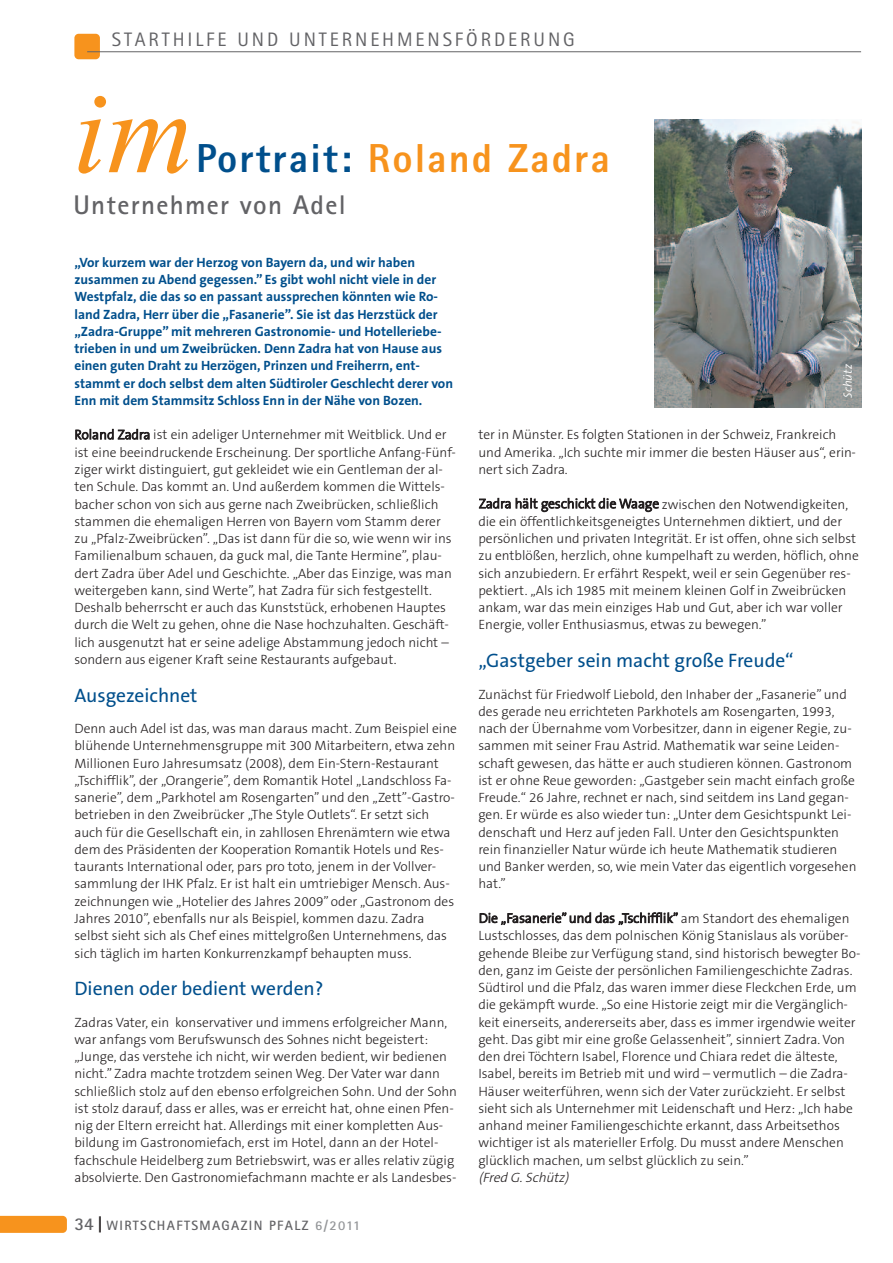
<style>
.page{position:relative;width:893px;height:1263px;background:#fff}
.page>*{position:absolute;margin:0;border:0;box-sizing:border-box;transform-origin:0 0}
.t1{font:italic 120px "Times New Roman";color:#f7931d}
.t2{font:800 40.5px "Rotis Sans Serif";letter-spacing:.05em;color:#f7931d}
.t3{font:700 27px "Rotis Sans Serif";letter-spacing:.05em;color:#636366}
.t4{font:19.5px "The Sans B5 Plain";color:#004f8c}
.t5{font:19.5px "Rotis Sans Serif";letter-spacing:.15em;color:#636366}
.t6{font:300 13.5px/17.2px "The Sans B3";color:#231f20}
.t7{font:700 13.5px/17.2px "The Sans B7";color:#004f8c}
.t8{font:700 13.5px "Rotis Sans Serif";letter-spacing:.1em;color:#636366}
.t9{font:italic 300 12px "The Sans B4";color:#fff}
.s1{color:#004f8c}
.s2{font-size:18px}
.s3{font-size:18px;color:#231f20}
.s4{color:#939598}
.s5{font-style:italic}
</style>
<div class="page">
<svg style="left:0;top:1216px;width:67px;height:17px"></svg>
<div style="left:74px;top:34px;width:26px;height:25px;background:#f7931d;border-radius:4px"></div>
<hr style="left:87px;top:51px;width:774px;height:1px;background:#636366">
<img style="left:655px;top:119px;width:206px;height:289px">
<p class="t5" style="left:112px;top:32px;width:464px">STARTHILFE UND UNTERNEHMENSFÖRDERUNG</p>
<p class="t1" style="left:73px;top:61px;width:121px">im</p>
<p class="t2" style="left:196px;top:144px;width:415px"><span class="s1">Portrait:</span> Roland Zadra</p>
<p class="t3" style="left:73px;top:196px;width:274px">Unternehmer von Adel</p>
<p class="t7" style="left:74px;top:254px;width:380px">„Vor kurzem war der Herzog von Bayern da, und wir haben zusammen zu Abend gegessen.” Es gibt wohl nicht viele in der Westpfalz, die das so en passant aussprechen könnten wie Ro&shy;land Zadra, Herr über die „Fasanerie”. Sie ist das Herzstück der „Zadra-Gruppe” mit mehreren Gastronomie- und Hotelleriebe&shy;trieben in und um Zweibrücken. Denn Zadra hat von Hause aus einen guten Draht zu Herzögen, Prinzen und Freiherrn, ent&shy;stammt er doch selbst dem alten Südtiroler Geschlecht derer von Enn mit dem Stammsitz Schloss Enn in der Nähe von Bozen.</p>
<p class="t6" style="left:74px;top:427px;width:383px">Roland Zadra ist ein adeliger Unternehmer mit Weitblick. Und er ist eine beeindruckende Erscheinung. Der sportliche Anfang-Fünf&shy;ziger wirkt distinguiert, gut gekleidet wie ein Gentleman der al&shy;ten Schule. Das kommt an. Und außerdem kommen die Wittels&shy;bacher schon von sich aus gerne nach Zweibrücken, schließlich stammen die ehemaligen Herren von Bayern vom Stamm derer zu „Pfalz-Zweibrücken”. „Das ist dann für die so, wie wenn wir ins Familienalbum schauen, da guck mal, die Tante Hermine”, plau&shy;dert Zadra über Adel und Geschichte. „Aber das Einzige, was man weitergeben kann, sind Werte”, hat Zadra für sich festgestellt.<br>Deshalb beherrscht er auch das Kunststück, erhobenen Hauptes durch die Welt zu gehen, ohne die Nase hochzuhalten. Geschäft&shy;lich ausgenutzt hat er seine adelige Abstammung jedoch nicht – sondern aus eigener Kraft seine Restaurants aufgebaut.</p>
<p class="t4" style="left:74px;top:685px;width:125px">Ausgezeichnet</p>
<p class="t6" style="left:74px;top:720px;width:384px">Denn auch Adel ist das, was man daraus macht. Zum Beispiel eine blühende Unternehmensgruppe mit 300 Mitarbeitern, etwa zehn Millionen Euro Jahresumsatz (2008), dem Ein-Stern-Restaurant „Tschifflik”, der „Orangerie”, dem Romantik Hotel „Landschloss Fa&shy;sanerie”, dem „Parkhotel am Rosengarten” und den „Zett”-Gastro&shy;betrieben in den Zweibrücker „The Style Outlets“. Er setzt sich auch für die Gesellschaft ein, in zahllosen Ehrenämtern wie etwa dem des Präsidenten der Kooperation Romantik Hotels und Res&shy;taurants International oder, pars pro toto, jenem in der Vollver&shy;sammlung der IHK Pfalz. Er ist halt ein umtriebiger Mensch. Aus&shy;zeichnungen wie „Hotelier des Jahres 2009” oder „Gastronom des Jahres 2010”, ebenfalls nur als Beispiel, kommen dazu. Zadra selbst sieht sich als Chef eines mittelgroßen Unternehmens, das sich täglich im harten Konkurrenzkampf behaupten muss.</p>
<p class="t4" style="left:74px;top:978px;width:251px">Dienen oder bedient werden?</p>
<p class="t6" style="left:74px;top:1014px;width:384px">Zadras Vater, ein konservativer und immens erfolgreicher Mann, war anfangs vom Berufswunsch des Sohnes nicht begeistert: „Junge, das verstehe ich nicht, wir werden bedient, wir bedienen nicht.” Zadra machte trotzdem seinen Weg. Der Vater war dann schließlich stolz auf den ebenso erfolgreichen Sohn. Und der Sohn ist stolz darauf, dass er alles, was er erreicht hat, ohne einen Pfen&shy;nig der Eltern erreicht hat. Allerdings mit einer kompletten Aus&shy;bildung im Gastronomiefach, erst im Hotel, dann an der Hotel&shy;fachschule Heidelberg zum Betriebswirt, was er alles relativ zügig absolvierte. Den Gastronomiefachmann machte er als Landesbes-</p>
<p class="t8" style="left:74px;top:1221px;width:288px"><span class="s2">34</span> <span class="s3">|</span> WIRTSCHAFTSMAGAZIN PFALZ <span class="s4">6/2011</span></p>
<p class="t9" style="left:841px;top:398px;width:35px;rotate:-90deg">Schütz</p>
<p class="t6" style="left:478px;top:427px;width:379px">ter in Münster. Es folgten Stationen in der Schweiz, Frankreich und Amerika. „Ich suchte mir immer die besten Häuser aus“, erin&shy;nert sich Zadra.</p>
<p class="t6" style="left:478px;top:496px;width:382px">Zadra hält geschickt die Waage zwischen den Notwendigkeiten, die ein öffentlichkeitsgeneigtes Unternehmen diktiert, und der persönlichen und privaten Integrität. Er ist offen, ohne sich selbst zu entblößen, herzlich, ohne kumpelhaft zu werden, höflich, ohne sich anzubiedern. Er erfährt Respekt, weil er sein Gegenüber res&shy;pektiert. „Als ich 1985 mit meinem kleinen Golf in Zweibrücken ankam, war das mein einziges Hab und Gut, aber ich war voller Energie, voller Enthusiasmus, etwas zu bewegen.”</p>
<p class="t4" style="left:478px;top:650px;width:317px">„Gastgeber sein macht große Freude“</p>
<p class="t6" style="left:478px;top:686px;width:380px">Zunächst für Friedwolf Liebold, den Inhaber der „Fasanerie” und des gerade neu errichteten Parkhotels am Rosengarten, 1993, nach der Übernahme vom Vorbesitzer, dann in eigener Regie, zu&shy;sammen mit seiner Frau Astrid. Mathematik war seine Leiden&shy;schaft gewesen, das hätte er auch studieren können. Gastronom ist er ohne Reue geworden: „Gastgeber sein macht einfach große Freude.“ 26 Jahre, rechnet er nach, sind seitdem ins Land gegan&shy;gen. Er würde es also wieder tun: „Unter dem Gesichtspunkt Lei&shy;denschaft und Herz auf jeden Fall. Unter den Gesichtspunkten rein finanzieller Natur würde ich heute Mathematik studieren und Banker werden, so, wie mein Vater das eigentlich vorgesehen hat.”</p>
<p class="t6" style="left:478px;top:910px;width:384px">Die „Fasanerie” und das „Tschifflik” am Standort des ehemaligen Lustschlosses, das dem polnischen König Stanislaus als vorüber&shy;gehende Bleibe zur Verfügung stand, sind historisch bewegter Bo&shy;den, ganz im Geiste der persönlichen Familiengeschichte Zadras.<br>Südtirol und die Pfalz, das waren immer diese Fleckchen Erde, um die gekämpft wurde. „So eine Historie zeigt mir die Vergänglich&shy;keit einerseits, andererseits aber, dass es immer irgendwie weiter geht. Das gibt mir eine große Gelassenheit”, sinniert Zadra. Von den drei Töchtern Isabel, Florence und Chiara redet die älteste, Isabel, bereits im Betrieb mit und wird – vermutlich – die Zadra-Häuser weiterführen, wenn sich der Vater zurückzieht. Er selbst sieht sich als Unternehmer mit Leidenschaft und Herz: „Ich habe anhand meiner Familiengeschichte erkannt, dass Arbeitsethos wichtiger ist als materieller Erfolg. Du musst andere Menschen glücklich machen, um selbst glücklich zu sein.”<br><span class="s5">(Fred G. Schütz)</span></p>
</div>
